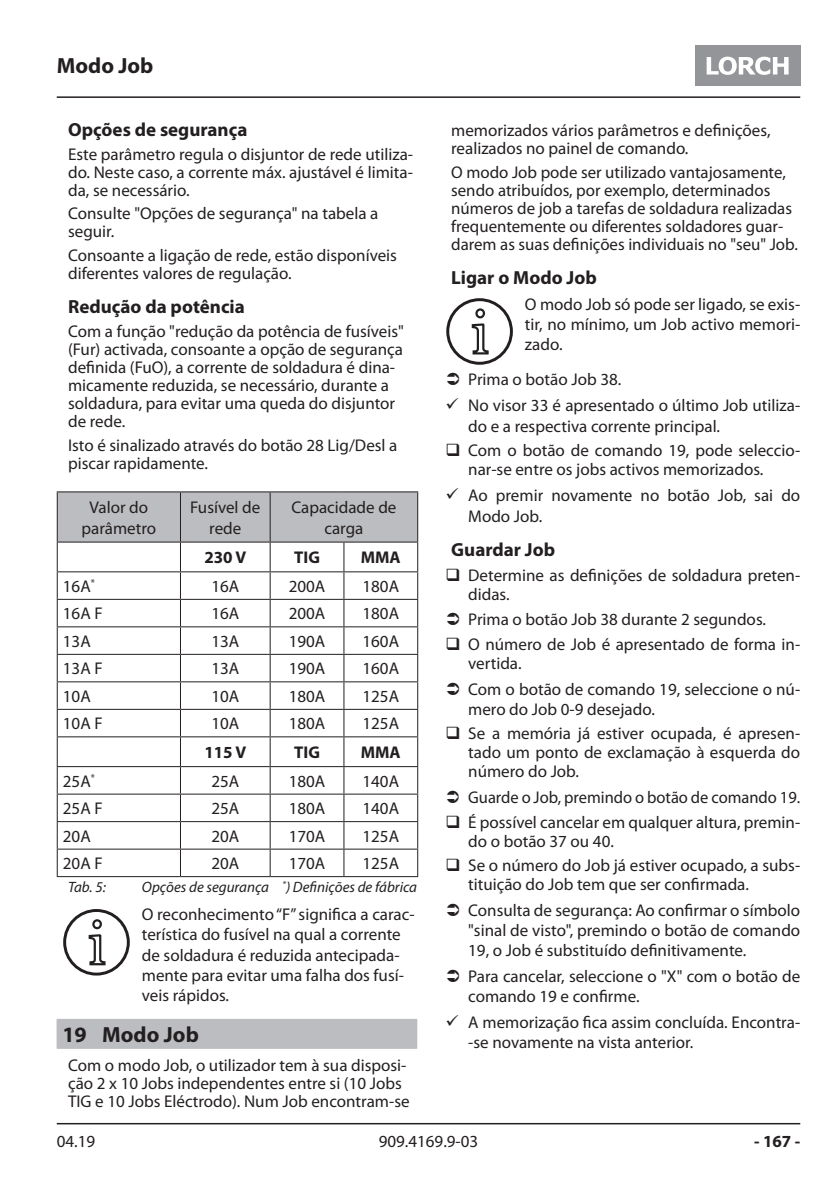
<style>
.page{position:relative;width:840px;height:1191px;background:#fff}
.page>*{position:absolute;margin:0;border:0;box-sizing:border-box;transform-origin:0 0}
.t1{font:700 22px "Myriad Pro";color:#231f20}
.Überschrift_3{font:700 19px "Myriad Pro";color:#231f20}
.Fliesstext{font:17px/18px "Myriad Pro";color:#231f20}
.Hinweis{font:17px/20px "Myriad Pro";color:#231f20}
.Tabelle_Linksbündig{font:17px "Myriad Pro";color:#231f20}
.Tabelle_Titel{font:17px/20.4px "Myriad Pro";color:#231f20;text-align:center}
.Tabelle_Zentriert_Fe{font:700 17px "Myriad Pro";color:#231f20}
.t2{font:italic 15px "Myriad Pro";color:#231f20}
</style>
<div class="page">
<hr style="left:57px;top:96px;width:742px;height:2px;background:#231f20">
<hr style="left:57px;top:1123px;width:742px;height:1px;background:#231f20">
<div style="left:694px;top:45px;width:105px;height:41px;background:#939598"></div>
<svg style="left:706px;top:57px;width:82px;height:18px"></svg>
<div style="left:57px;top:1018px;width:360px;height:30px;background:#bcbdc0"></div>
<hr style="left:57px;top:491px;width:123px;height:1px;background:#231f20">
<hr style="left:180px;top:491px;width:90px;height:1px;background:#231f20">
<hr style="left:270px;top:491px;width:74px;height:1px;background:#231f20">
<hr style="left:344px;top:491px;width:74px;height:1px;background:#231f20">
<hr style="left:57px;top:876px;width:123px;height:1px;background:#231f20">
<hr style="left:180px;top:876px;width:90px;height:1px;background:#231f20">
<hr style="left:270px;top:876px;width:74px;height:1px;background:#231f20">
<hr style="left:344px;top:876px;width:74px;height:1px;background:#231f20">
<svg style="left:57px;top:492px;width:361px;height:384px"></svg>
<hr style="left:57px;top:541px;width:123px;height:1px;background:#231f20">
<hr style="left:180px;top:541px;width:90px;height:1px;background:#231f20">
<hr style="left:270px;top:541px;width:74px;height:1px;background:#231f20">
<hr style="left:344px;top:541px;width:74px;height:1px;background:#231f20">
<div style="left:63px;top:909px;width:67px;height:66px;border:3px solid #231f20;border-radius:50%"></div>
<svg style="left:88px;top:919px;width:18px;height:47px"></svg>
<div style="left:446px;top:298px;width:66px;height:67px;border:3px solid #231f20;border-radius:50%"></div>
<svg style="left:471px;top:308px;width:18px;height:47px"></svg>
<p class="t1" style="left:57px;top:51px;width:98px">Modo Job</p>
<p class="Überschrift_3" style="left:68px;top:117px;width:181px">Opções de segurança</p>
<p class="Fliesstext" style="left:68px;top:145px;width:346px;text-align:justify">Este parâmetro regula o disjuntor de rede utiliza&shy;do. Neste caso, a corrente máx. ajustável é limita&shy;da, se necessário.</p>
<p class="Fliesstext" style="left:68px;top:204px;width:312px">Consulte "Opções de segurança" na tabela a seguir.</p>
<p class="Fliesstext" style="left:68px;top:246px;width:330px">Consoante a ligação de rede, estão disponíveis diferentes valores de regulação.</p>
<p class="Überschrift_3" style="left:68px;top:294px;width:178px">Redução da potência</p>
<p class="Fliesstext" style="left:68px;top:322px;width:337px">Com a função "redução da potência de fusíveis" (Fur) activada, consoante a opção de segurança definida (FuO), a corrente de soldadura é dina&shy;micamente reduzida, se necessário, durante a soldadura, para evitar uma queda do disjuntor de rede.</p>
<p class="Fliesstext" style="left:68px;top:436px;width:330px">Isto é sinalizado através do botão 28 Lig/Desl a piscar rapidamente.</p>
<p class="Tabelle_Titel" style="left:81px;top:497px;width:76px">Valor do parâmetro</p>
<p class="Tabelle_Titel" style="left:190px;top:497px;width:72px">Fusível de rede</p>
<p class="Tabelle_Titel" style="left:291px;top:497px;width:106px">Capacidade de carga</p>
<p class="Tabelle_Zentriert_Fe" style="left:204px;top:546px;width:43px">230 V</p>
<p class="Tabelle_Zentriert_Fe" style="left:294px;top:546px;width:27px">TIG</p>
<p class="Tabelle_Zentriert_Fe" style="left:360px;top:546px;width:41px">MMA</p>
<p class="Tabelle_Linksbündig" style="left:63px;top:576px;width:33px">16A<sup>*</sup></p>
<p class="Tabelle_Linksbündig" style="left:211px;top:576px;width:29px">16A</p>
<p class="Tabelle_Linksbündig" style="left:288px;top:576px;width:38px">200A</p>
<p class="Tabelle_Linksbündig" style="left:362px;top:576px;width:38px">180A</p>
<p class="Tabelle_Linksbündig" style="left:63px;top:603px;width:41px">16A F</p>
<p class="Tabelle_Linksbündig" style="left:211px;top:603px;width:29px">16A</p>
<p class="Tabelle_Linksbündig" style="left:288px;top:603px;width:38px">200A</p>
<p class="Tabelle_Linksbündig" style="left:362px;top:603px;width:38px">180A</p>
<p class="Tabelle_Linksbündig" style="left:63px;top:631px;width:29px">13A</p>
<p class="Tabelle_Linksbündig" style="left:211px;top:631px;width:29px">13A</p>
<p class="Tabelle_Linksbündig" style="left:288px;top:631px;width:38px">190A</p>
<p class="Tabelle_Linksbündig" style="left:362px;top:631px;width:38px">160A</p>
<p class="Tabelle_Linksbündig" style="left:63px;top:658px;width:41px">13A F</p>
<p class="Tabelle_Linksbündig" style="left:211px;top:658px;width:29px">13A</p>
<p class="Tabelle_Linksbündig" style="left:288px;top:658px;width:38px">190A</p>
<p class="Tabelle_Linksbündig" style="left:362px;top:658px;width:38px">160A</p>
<p class="Tabelle_Linksbündig" style="left:63px;top:686px;width:29px">10A</p>
<p class="Tabelle_Linksbündig" style="left:211px;top:686px;width:29px">10A</p>
<p class="Tabelle_Linksbündig" style="left:288px;top:686px;width:38px">180A</p>
<p class="Tabelle_Linksbündig" style="left:362px;top:686px;width:38px">125A</p>
<p class="Tabelle_Linksbündig" style="left:63px;top:713px;width:41px">10A F</p>
<p class="Tabelle_Linksbündig" style="left:211px;top:713px;width:29px">10A</p>
<p class="Tabelle_Linksbündig" style="left:288px;top:713px;width:38px">180A</p>
<p class="Tabelle_Linksbündig" style="left:362px;top:713px;width:38px">125A</p>
<p class="Tabelle_Zentriert_Fe" style="left:204px;top:741px;width:43px">115 V</p>
<p class="Tabelle_Zentriert_Fe" style="left:294px;top:741px;width:27px">TIG</p>
<p class="Tabelle_Zentriert_Fe" style="left:360px;top:741px;width:41px">MMA</p>
<p class="Tabelle_Linksbündig" style="left:63px;top:770px;width:33px">25A<sup>*</sup></p>
<p class="Tabelle_Linksbündig" style="left:211px;top:770px;width:29px">25A</p>
<p class="Tabelle_Linksbündig" style="left:288px;top:770px;width:38px">180A</p>
<p class="Tabelle_Linksbündig" style="left:362px;top:770px;width:38px">140A</p>
<p class="Tabelle_Linksbündig" style="left:63px;top:798px;width:41px">25A F</p>
<p class="Tabelle_Linksbündig" style="left:211px;top:798px;width:29px">25A</p>
<p class="Tabelle_Linksbündig" style="left:288px;top:798px;width:38px">180A</p>
<p class="Tabelle_Linksbündig" style="left:362px;top:798px;width:38px">140A</p>
<p class="Tabelle_Linksbündig" style="left:63px;top:825px;width:29px">20A</p>
<p class="Tabelle_Linksbündig" style="left:211px;top:825px;width:29px">20A</p>
<p class="Tabelle_Linksbündig" style="left:288px;top:825px;width:38px">170A</p>
<p class="Tabelle_Linksbündig" style="left:362px;top:825px;width:38px">125A</p>
<p class="Tabelle_Linksbündig" style="left:63px;top:853px;width:41px">20A F</p>
<p class="Tabelle_Linksbündig" style="left:211px;top:853px;width:29px">20A</p>
<p class="Tabelle_Linksbündig" style="left:288px;top:853px;width:38px">170A</p>
<p class="Tabelle_Linksbündig" style="left:362px;top:853px;width:38px">125A</p>
<p class="t2" style="left:68px;top:877px;width:39px">Tab. 5:</p>
<p class="t2" style="left:142px;top:877px;width:276px">Opções de segurança <sup>*</sup>) Definições de fábrica</p>
<p class="Hinweis" style="left:142px;top:904px;width:274px">O reconhecimento “F” significa a carac&shy;terística do fusível na qual a corrente de soldadura é reduzida antecipada&shy;mente para evitar uma falha dos fusí&shy;veis rápidos.</p>
<p class="t1" style="left:62px;top:1019px;width:138px">19 Modo Job</p>
<p class="Fliesstext" style="left:68px;top:1056px;width:343px">Com o modo Job, o utilizador tem à sua disposi&shy;ção 2 x 10 Jobs independentes entre si (10 Jobs<br>TIG e 10 Jobs Eléctrodo). Num Job encontram-se</p>
<p class="Fliesstext" style="left:451px;top:121px;width:320px">memorizados vários parâmetros e definições, realizados no painel de comando.</p>
<p class="Fliesstext" style="left:451px;top:163px;width:348px">O modo Job pode ser utilizado vantajosamente, sendo atribuídos, por exemplo, determinados números de job a tarefas de soldadura realizadas frequentemente ou diferentes soldadores guar&shy;darem as suas definições individuais no "seu" Job.</p>
<p class="Überschrift_3" style="left:451px;top:265px;width:147px">Ligar o Modo Job</p>
<p class="Hinweis" style="left:524px;top:294px;width:276px;text-align:justify">O modo Job só pode ser ligado, se exis&shy;tir, no mínimo, um Job activo memori&shy;zado.</p>
<p class="Fliesstext" style="left:468px;top:370px;width:154px">Prima o botão Job 38.</p>
<p class="Fliesstext" style="left:468px;top:395px;width:333px;line-height:20.4px">No visor 33 é apresentado o último Job utiliza&shy;do e a respectiva corrente principal.</p>
<p class="Fliesstext" style="left:468px;top:441px;width:333px;line-height:19px">Com o botão de comando 19, pode seleccio&shy;nar-se entre os jobs activos memorizados.</p>
<p class="Fliesstext" style="left:468px;top:485px;width:333px;line-height:20.4px">Ao premir novamente no botão Job, sai do<br>Modo Job.</p>
<p class="Überschrift_3" style="left:451px;top:537px;width:105px">Guardar Job</p>
<p class="Fliesstext" style="left:468px;top:565px;width:333px;line-height:19px">Determine as definições de soldadura preten&shy;didas.</p>
<p class="Fliesstext" style="left:468px;top:610px;width:299px">Prima o botão Job 38 durante 2 segundos.</p>
<p class="Fliesstext" style="left:468px;top:634px;width:333px;line-height:19px">O número de Job é apresentado de forma in&shy;vertida.</p>
<p class="Fliesstext" style="left:468px;top:678px;width:333px;line-height:20px">Com o botão de comando 19, seleccione o nú&shy;mero do Job 0-9 desejado.</p>
<p class="Fliesstext" style="left:468px;top:724px;width:333px;line-height:19px;text-align:justify">Se a memória já estiver ocupada, é apresen&shy;tado um ponto de exclamação à esquerda do número do Job.</p>
<p class="Fliesstext" style="left:468px;top:788px;width:333px">Guarde o Job, premindo o botão de comando 19.</p>
<p class="Fliesstext" style="left:468px;top:812px;width:333px;line-height:19px">É possível cancelar em qualquer altura, premin&shy;do o botão 37 ou 40.</p>
<p class="Fliesstext" style="left:468px;top:856px;width:333px;line-height:19px">Se o número do Job já estiver ocupado, a subs&shy;tituição do Job tem que ser confirmada.</p>
<p class="Fliesstext" style="left:468px;top:900px;width:333px;line-height:20px;text-align:justify">Consulta de segurança: Ao confirmar o símbolo "sinal de visto", premindo o botão de comando 19, o Job é substituído definitivamente.</p>
<p class="Fliesstext" style="left:468px;top:965px;width:333px;line-height:20px">Para cancelar, seleccione o "X" com o botão de comando 19 e confirme.</p>
<p class="Fliesstext" style="left:468px;top:1011px;width:333px;line-height:20.4px">A memorização fica assim concluída. Encontra--se novamente na vista anterior.</p>
<p class="Fliesstext" style="left:57px;top:1132px;width:40px">04.19</p>
<p class="Fliesstext" style="left:378px;top:1132px;width:101px">909.4169.9-03</p>
<p class="Tabelle_Zentriert_Fe" style="left:753px;top:1130px;width:48px">- 167 -</p>
</div>
